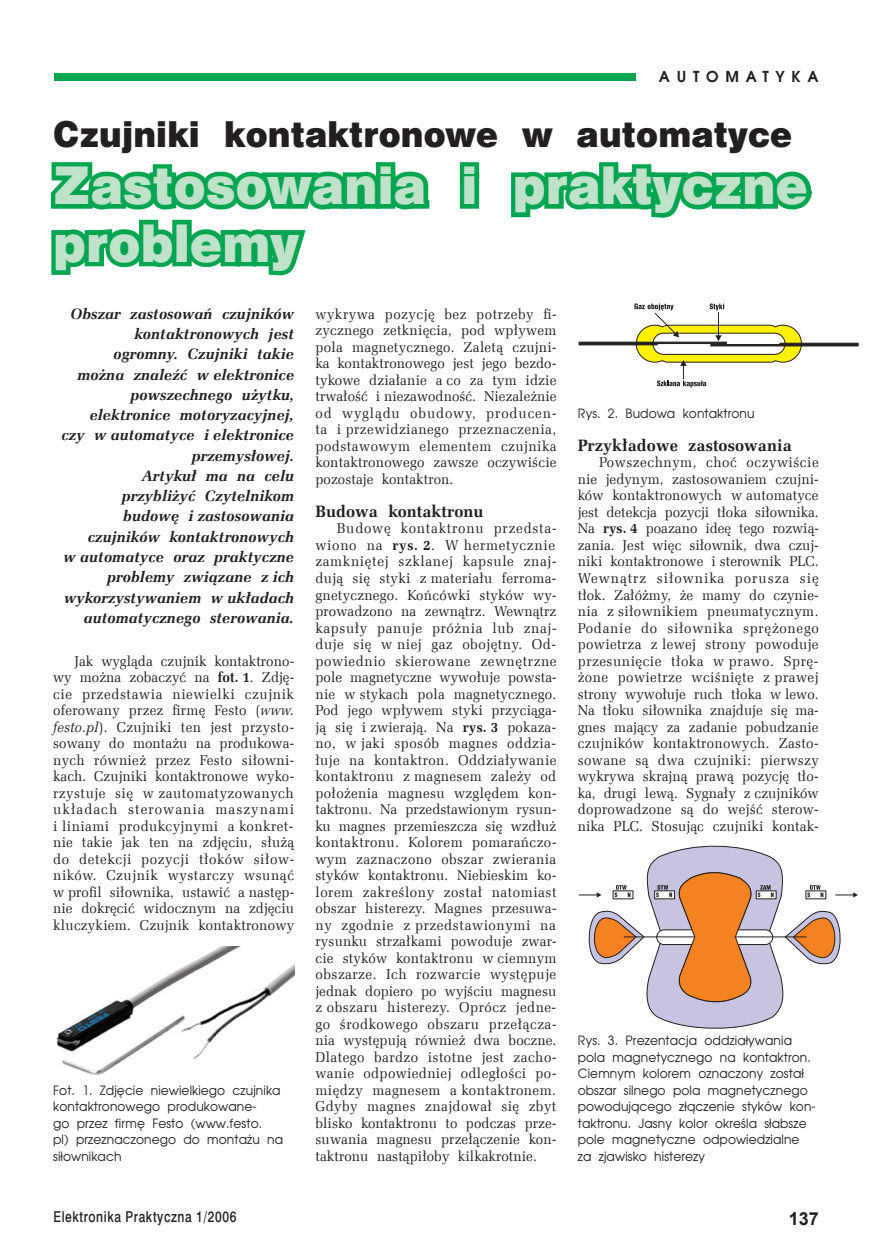
<style>
.page{position:relative;width:872px;height:1255px;background:#fff}
.page>*{position:absolute;margin:0;border:0;box-sizing:border-box;transform-origin:0 0}
.t1{font:48px/57.6px "Swis 721 Blk 2 EU";letter-spacing:.005em;color:#c0e2ca}
.t2{font:33px "Swis 721 Blk 2 EU";letter-spacing:.005em;color:#231f20}
.t3{font:700 18px "Arial";color:#231f20}
.t4{font:700 16.5px "Zapf Ellipt EU";letter-spacing:.005em;color:#231f20}
.t5{font:italic 700 15px/20.2px "Zapf Ellipt EU";letter-spacing:.005em;color:#231f20;text-align:right}
.t6{font:15px "Swis 721 Md EU";letter-spacing:.05em;color:#231f20;scale:.8 1}
.t7{font:700 15px "Avalon";letter-spacing:.45em;color:#231f20}
.t8{font:14.25px/16.5px "Zapf Ellipt EU";letter-spacing:.005em;color:#231f20;text-align:justify;scale:.96 1}
.t9{font:12.75px/16.5px "Avalon";letter-spacing:.005em;color:#231f20;scale:.96 1}
.s1{font-weight:700}
.s2{font-style:italic}
</style>
<div class="page">
<div style="left:54px;top:73px;width:581px;height:8px;background:#00a54f"></div>
<svg style="left:459px;top:162px;width:21px;height:47px"></svg>
<svg style="left:511px;top:162px;width:302px;height:56px"></svg>
<svg style="left:51px;top:162px;width:379px;height:114px"></svg>
<img style="left:56px;top:946px;width:238px;height:129px">
<svg style="left:578px;top:303px;width:280px;height:84px"></svg>
<svg style="left:579px;top:845px;width:279px;height:183px"></svg>
<p class="t7" style="left:659px;top:67px;width:161px">AUTOMATYKA</p>
<h2 class="t2" style="left:53px;top:111px;width:740px">Czujniki kontaktronowe w automatyce</h2>
<h1 class="t1" style="left:53px;top:161px;width:756px">Zastosowania i praktyczne problemy</h1>
<p class="t5" style="left:61px;top:304px;width:234px">Obszar zastosowań czujników kontaktronowych jest<br>ogromny. Czujniki takie<br>można znaleźć w elektronice powszechnego użytku, elektronice motoryzacyjnej,<br>czy w automatyce i elektronice przemysłowej.<br>Artykuł ma na celu<br>przybliżyć Czytelnikom<br>budowę i zastosowania czujników kontaktronowych<br>w automatyce oraz praktyczne problemy związane z ich wykorzystywaniem w układach automatycznego sterowania.</p>
<p class="t8" style="left:315px;top:306px;width:253px">wykrywa pozycję bez potrzeby fi&shy;zycznego zetknięcia, pod wpływem pola magnetycznego. Zaletą czujni&shy;ka kontaktronowego jest jego bezdo&shy;tykowe działanie a co za tym idzie trwałość i niezawodność. Niezależnie od wyglądu obudowy, producen&shy;ta i przewidzianego przeznaczenia, podstawowym elementem czujnika kontaktronowego zawsze oczywiście pozostaje kontaktron.</p>
<p class="t4" style="left:315px;top:501px;width:170px">Budowa kontaktronu</p>
<p class="t8" style="left:315px;top:520px;width:253px;text-indent:21px">Budowę kontaktronu przedsta&shy;wiono na <span class="s1">rys. 2</span>. W hermetycznie zamkniętej szklanej kapsule znaj&shy;dują się styki z materiału ferroma&shy;gnetycznego. Końcówki styków wy&shy;prowadzono na zewnątrz. Wewnątrz kapsuły panuje próżnia lub znaj&shy;duje się w niej gaz obojętny. Od&shy;powiednio skierowane zewnętrzne pole magnetyczne wywołuje powsta&shy;nie w stykach pola magnetycznego.<br>Pod jego wpływem styki przyciąga&shy;ją się i zwierają. Na <span class="s1">rys. 3</span> pokaza&shy;no, w jaki sposób magnes oddzia&shy;łuje na kontaktron. Oddziaływanie kontaktronu z magnesem zależy od położenia magnesu względem kon&shy;taktronu. Na przedstawionym rysun&shy;ku magnes przemieszcza się wzdłuż kontaktronu. Kolorem pomarańczo&shy;wym zaznaczono obszar zwierania styków kontaktronu. Niebieskim ko&shy;lorem zakreślony został natomiast obszar histerezy. Magnes przesuwa&shy;ny zgodnie z przedstawionymi na rysunku strzałkami powoduje zwar&shy;cie styków kontaktronu w ciemnym obszarze. Ich rozwarcie występuje jednak dopiero po wyjściu magnesu z obszaru histerezy. Oprócz jedne&shy;go środkowego obszaru przełącza&shy;nia występują również dwa boczne.<br>Dlatego bardzo istotne jest zacho&shy;wanie odpowiedniej odległości po&shy;między magnesem a kontaktronem.<br>Gdyby magnes znajdował się zbyt blisko kontaktronu to podczas prze&shy;suwania magnesu przełączenie kon&shy;taktronu nastąpiłoby kilkakrotnie.</p>
<p class="t9" style="left:578px;top:405px;width:185px">Rys. 2. Budowa kontaktronu</p>
<p class="t4" style="left:578px;top:435px;width:215px">Przykładowe zastosowania</p>
<p class="t8" style="left:578px;top:454px;width:253px;text-indent:21px">Powszechnym, choć oczywiście nie jedynym, zastosowaniem czujni&shy;ków kontaktronowych w automatyce jest detekcja pozycji tłoka siłownika.<br>Na <span class="s1">rys. 4</span> poazano ideę tego rozwią&shy;zania. Jest więc siłownik, dwa czuj&shy;niki kontaktronowe i sterownik PLC.<br>Wewnątrz siłownika porusza się tłok. Załóżmy, że mamy do czynie&shy;nia z siłownikiem pneumatycznym.<br>Podanie do siłownika sprężonego powietrza z lewej strony powoduje przesunięcie tłoka w prawo. Sprę&shy;żone powietrze wciśnięte z prawej strony wywołuje ruch tłoka w lewo.<br>Na tłoku siłownika znajduje się ma&shy;gnes mający za zadanie pobudzanie czujników kontaktronowych. Zasto&shy;sowane są dwa czujniki: pierwszy wykrywa skrajną prawą pozycję tło&shy;ka, drugi lewą. Sygnały z czujników doprowadzone są do wejść sterow&shy;nika PLC. Stosując czujniki kontak-</p>
<p class="t8" style="left:53px;top:652px;width:253px;text-indent:21px">Jak wygląda czujnik kontaktrono&shy;wy można zobaczyć na <span class="s1">fot. 1</span>. Zdję&shy;cie przedstawia niewielki czujnik oferowany przez firmę Festo (<span class="s2">www. festo.pl</span>). Czujniki ten jest przysto&shy;sowany do montażu na produkowa&shy;nych również przez Festo siłowni&shy;kach. Czujniki kontaktronowe wyko&shy;rzystuje się w zautomatyzowanych układach sterowania maszynami i liniami produkcyjnymi a konkret&shy;nie takie jak ten na zdjęciu, służą do detekcji pozycji tłoków siłow&shy;ników. Czujnik wystarczy wsunąć w profil siłownika, ustawić a następ&shy;nie dokręcić widocznym na zdjęciu kluczykiem. Czujnik kontaktronowy</p>
<p class="t9" style="left:578px;top:1032px;width:249px">Rys. 3. Prezentacja oddziaływania pola magnetycznego na kontaktron.<br>Ciemnym kolorem oznaczony został obszar silnego pola magnetycznego powodującego złączenie styków kon&shy;taktronu. Jasny kolor określa słabsze pole magnetyczne odpowiedzialne za zjawisko histerezy</p>
<p class="t9" style="left:53px;top:1081px;width:241px">Fot. 1. Zdjęcie niewielkiego czujnika kontaktronowego produkowane-<br>go przez firmę Festo (www.festo.<br>pl) przeznaczonego do montażu na siłownikach</p>
<p class="t6" style="left:53px;top:1207px;width:230px">Elektronika Praktyczna 1/2006</p>
<p class="t3" style="left:788px;top:1206px;width:32px">137</p>
</div>
